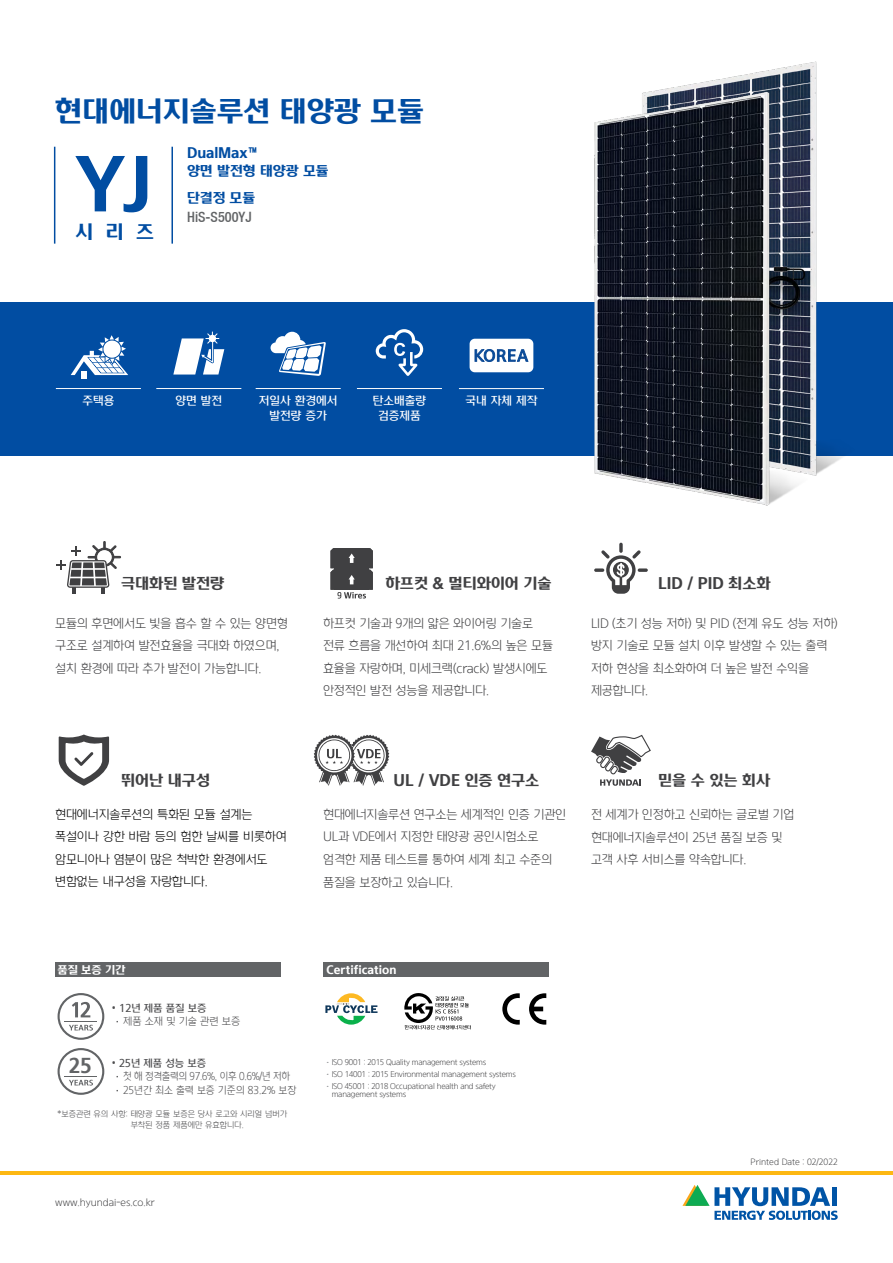
<style>
.page{position:relative;width:893px;height:1263px;background:#fff}
.page>*{position:absolute;margin:0;border:0;box-sizing:border-box;transform-origin:0 0}
.t1{font:76.8px "HYUNDAI Bold";color:#014da2}
.t2{font:31.5px "HYUNDAI Bold";color:#014da2}
.t3{font:21px "HYUNDAI Bold";color:#626466}
.t4{font:20.85px "HYUNDAI Bold";color:#014da2}
.t5{font:16.5px "HYUNDAI Bold";color:#404042}
.t6{font:15px/18px "HYUNDAI Bold";color:#014da2}
.t7{font:500 condensed 14.25px "Helvetica Neue";color:#626466}
.t8{font:13.5px/22.5px "HYUNDAI Light";letter-spacing:-.01em;color:#404042}
.t9{font:13.5px/22.5px "HYUNDAI Light";letter-spacing:-.01em;color:#000}
.t10{font:12.75px/15px "HYUNDAI Medium";color:#fff;text-align:center}
.t11{font:12px "HYUNDAI Bold";color:#fff}
.t12{font:11.25px/13.5px "HYUNDAI Light";color:#4c4c4e;scale:.93 1}
.t13{font:11.25px "HYUNDAI Medium";color:#4c4c4e}
.t14{font:11.25px "HYUNDAI Light";color:#4c4c4e}
.t15{font:10.5px "HYUNDAI Light";color:#404042}
.t16{font:9px/10.8px "HYUNDAI Light";color:#4c4c4e}
.t17{font:9px "HYUNDAI Light";color:#404042}
.t18{font:8.25px/12px "HYUNDAI Light";letter-spacing:-.025em;color:#404042}
.s1{font-family:"HYUNDAI Light"}
.s2{font-family:"HYUNDAI Medium"}
</style>
<div class="page">
<hr style="left:0;top:1171px;width:893px;height:3px;background:#fdb812">
<svg style="left:682px;top:1185px;width:156px;height:35px"></svg>
<div style="left:832px;top:1187px;width:5px;height:19px;background:#0054a6"></div>
<svg style="left:619px;top:543px;width:4px;height:10px"></svg>
<svg style="left:638px;top:568px;width:10px;height:4px"></svg>
<svg style="left:594px;top:568px;width:10px;height:4px"></svg>
<svg style="left:601px;top:550px;width:40px;height:44px"></svg>
<svg style="left:591px;top:734px;width:60px;height:52px"></svg>
<svg style="left:314px;top:735px;width:75px;height:51px"></svg>
<div style="left:55px;top:962px;width:226px;height:15px;background:#626466"></div>
<svg style="left:58px;top:993px;width:46px;height:47px"></svg>
<svg style="left:58px;top:1048px;width:46px;height:47px"></svg>
<hr style="left:65px;top:1076px;width:32px;height:1px;background:#626466">
<div style="left:323px;top:962px;width:225px;height:15px;background:#626466"></div>
<svg style="left:59px;top:734px;width:50px;height:52px"></svg>
<svg style="left:56px;top:541px;width:65px;height:53px"></svg>
<svg style="left:325px;top:993px;width:52px;height:32px"></svg>
<svg style="left:404px;top:993px;width:67px;height:36px"></svg>
<svg style="left:529px;top:993px;width:17px;height:32px"></svg>
<svg style="left:502px;top:993px;width:18px;height:32px"></svg>
<svg style="left:330px;top:548px;width:43px;height:51px;background:#636365"></svg>
<div style="left:0;top:302px;width:893px;height:153px;background:#014da2"></div>
<hr style="left:171px;top:147px;width:2px;height:97px;background:#014da2">
<hr style="left:54px;top:147px;width:1px;height:97px;background:#014da2">
<img style="left:560px;top:61px;width:313px;height:411px">
<img style="left:574px;top:85px;width:247px;height:421px">
<hr style="left:156px;top:388px;width:85px;height:1px;background:#fff">
<svg style="left:173px;top:331px;width:51px;height:43px"></svg>
<hr style="left:459px;top:388px;width:85px;height:1px;background:#fff">
<svg style="left:470px;top:339px;width:63px;height:33px;background:#d1ddeb"></svg>
<hr style="left:357px;top:388px;width:85px;height:1px;background:#fff">
<svg style="left:376px;top:329px;width:47px;height:47px"></svg>
<hr style="left:256px;top:388px;width:85px;height:1px;background:#fff">
<svg style="left:271px;top:332px;width:55px;height:44px"></svg>
<hr style="left:56px;top:388px;width:85px;height:1px;background:#fff">
<svg style="left:71px;top:335px;width:57px;height:40px"></svg>
<div style="left:81px;top:371px;width:5px;height:8px;background:#fff"></div>
<h2 class="t2" style="left:55px;top:91px;width:370px">현대에너지솔루션 태양광 모듈</h2>
<h1 class="t1" style="left:75px;top:136px;width:79px">YJ</h1>
<h3 class="t4" style="left:76px;top:219px;width:80px">시 리 즈</h3>
<p class="t6" style="left:187px;top:143px;width:143px">DualMax™<br>양면 발전형 태양광 모듈</p>
<p class="t6" style="left:187px;top:188px;width:70px">단결정 모듈</p>
<p class="t7" style="left:187px;top:209px;width:66px">HiS-S500YJ</p>
<p class="t10" style="left:82px;top:393px;width:33px">주택용</p>
<p class="t10" style="left:176px;top:393px;width:48px">양면 발전</p>
<p class="t10" style="left:373px;top:393px;width:55px">탄소배출량</p>
<p class="t10" style="left:466px;top:393px;width:73px">국내 자체 제작</p>
<p class="t10" style="left:378px;top:408px;width:44px">검증제품</p>
<p class="t10" style="left:259px;top:393px;width:80px">저일사 환경에서 발전량 증가</p>
<p class="t5" style="left:121px;top:572px;width:105px">극대화된 발전량</p>
<p class="t8" style="left:55px;top:612px;width:234px">모듈의 후면에서도 빛을 흡수 할 수 있는 양면형 구조로 설계하여 발전효율을 극대화 하였으며, 설치 환경에 따라 추가 발전이 가능합니다.</p>
<p class="t5" style="left:386px;top:572px;width:167px">하프컷 &amp; 멀티와이어 기술</p>
<p class="t8" style="left:323px;top:612px;width:231px">하프컷 기술과 9개의 얇은 와이어링 기술로 전류 흐름을 개선하여 최대 21.6%의 높은 모듈 효율을 자랑하며, 미세크랙(crack) 발생시에도 안정적인 발전 성능을 제공합니다.</p>
<p class="t5" style="left:658px;top:572px;width:114px">LID / PID 최소화</p>
<p class="t8" style="left:591px;top:612px;width:248px">LID (초기 성능 저하) 및 PID (전계 유도 성능 저하) 방지 기술로 모듈 설치 이후 발생할 수 있는 출력 저하 현상을 최소화하여 더 높은 발전 수익을 제공합니다.</p>
<p class="t5" style="left:121px;top:769px;width:90px">뛰어난 내구성</p>
<p class="t5" style="left:393px;top:769px;width:147px">UL / VDE 인증 연구소</p>
<p class="t5" style="left:658px;top:769px;width:114px">믿을 수 있는 회사</p>
<p class="t9" style="left:55px;top:803px;width:233px">현대에너지솔루션의 특화된 모듈 설계는 폭설이나 강한 바람 등의 험한 날씨를 비롯하여 암모니아나 염분이 많은 척박한 환경에서도 변함없는 내구성을 자랑합니다.</p>
<p class="t8" style="left:323px;top:803px;width:245px">현대에너지솔루션 연구소는 세계적인 인증 기관인<br>UL과 VDE에서 지정한 태양광 공인시험소로 엄격한 제품 테스트를 통하여 세계 최고 수준의 품질을 보장하고 있습니다.</p>
<p class="t8" style="left:591px;top:803px;width:205px">전 세계가 인정하고 신뢰하는 글로벌 기업 현대에너지솔루션이 25년 품질 보증 및 고객 사후 서비스를 약속합니다.</p>
<p class="t11" style="left:58px;top:962px;width:69px">품질 보증 기간</p>
<p class="t13" style="left:112px;top:1001px;width:96px"><span class="s1">•</span> 12년 제품 품질 보증</p>
<p class="t14" style="left:112px;top:1015px;width:130px"><span class="s2">·</span>제품 소재 및 기술 관련 보증</p>
<p class="t13" style="left:112px;top:1056px;width:96px"><span class="s1">•</span> 25년 제품 성능 보증</p>
<p class="t12" style="left:112px;top:1069px;width:200px"><span class="s2">·</span>첫 해 정격출력의 97.6%, 이후 0.6%/년 저하 <span class="s2">·</span>25년간 최소 출력 보증 기준의 83.2% 보장</p>
<p class="t16" style="left:131px;top:1109px;width:158px;text-indent:-73px">*보증관련 유의 사항: 태양광 모듈 보증은 당사 로고와 시리얼 넘버가 부착된 정품 제품에만 유효합니다.</p>
<h3 class="t3" style="left:69px;top:1052px;width:24px">25</h3>
<p class="t15" style="left:55px;top:1196px;width:101px">www.hyundai-es.co.kr</p>
<p class="t11" style="left:327px;top:962px;width:71px">Certification</p>
<p class="t18" style="left:324px;top:1056px;width:194px">·ISO 9001 : 2015 Quality management systems<br>·ISO 14001 : 2015 Environmental management systems ·ISO 45001 : 2018 Occupational health and safety</p>
<p class="t18" style="left:332px;top:1088px;width:76px">management systems</p>
<p class="t17" style="left:750px;top:1156px;width:89px">Printed Date : 02/2022</p>
</div>
